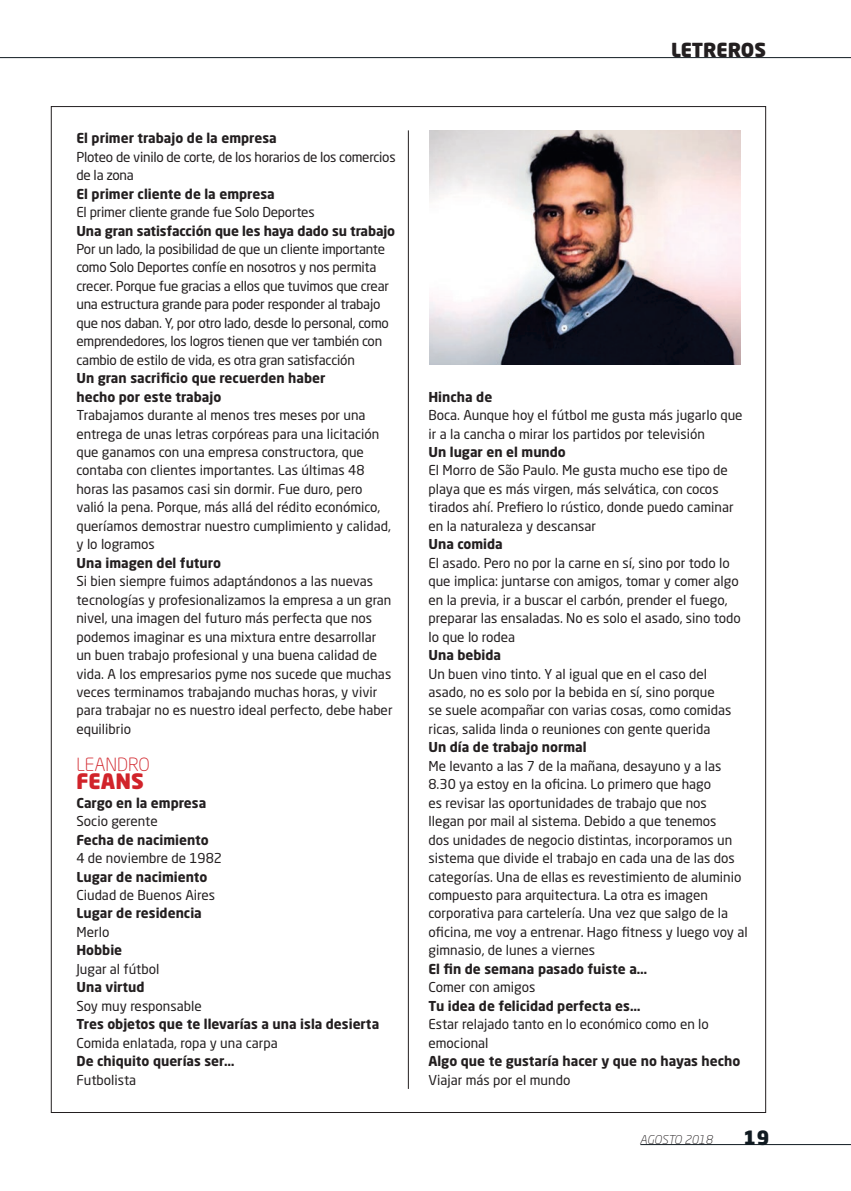
<style>
.page{position:relative;width:851px;height:1191px;background:#fff}
.page>*{position:absolute;margin:0;border:0;box-sizing:border-box;transform-origin:0 0}
.texto{font:900 21px "Neo Sans Std";color:#d1232a}
.t1{font:900 19.5px "Neo Sans Std";color:#101a21}
.t2{font:900 19.05px "Neo Sans Std";color:#231f20}
.texto-2{font:300 18px "Neo Sans Std";color:#d1232a}
.texto-3{font:13.5px/18.5px "Neo Sans Std";color:#231f20}
.texto-4{font:700 13.5px/18.5px "Neo Sans Std";color:#231f20}
.texto-5{font:13.5px/18.5px "Neo Sans Std";letter-spacing:-.02em;color:#231f20}
.t3{font:italic 300 12px "Neo Sans Std";color:#231f20}
</style>
<div class="page">
<hr style="left:0;top:57px;width:850px;height:1px;background:#101a21">
<hr style="left:640px;top:1144px;width:210px;height:1px;background:#101a21">
<img style="left:429px;top:130px;width:311px;height:235px">
<hr style="left:408px;top:130px;width:1px;height:959px;background:#231f20">
<p class="texto-4" style="left:76px;top:129px;width:202px">El primer trabajo de la empresa</p>
<p class="texto-5" style="left:76px;top:147px;width:320px">Ploteo de vinilo de corte, de los horarios de los comercios de la zona</p>
<p class="texto-4" style="left:76px;top:184px;width:200px">El primer cliente de la empresa</p>
<p class="texto-5" style="left:76px;top:203px;width:240px">El primer cliente grande fue Solo Deportes</p>
<p class="texto-4" style="left:76px;top:221px;width:320px">Una gran satisfacción que les haya dado su trabajo</p>
<p class="texto-5" style="left:76px;top:240px;width:314px">Por un lado, la posibilidad de que un cliente importante como Solo Deportes confíe en nosotros y nos permita crecer. Porque fue gracias a ellos que tuvimos que crear una estructura grande para poder responder al trabajo que nos daban. Y, por otro lado, desde lo personal, como emprendedores, los logros tienen que ver también con cambio de estilo de vida, es otra gran satisfacción</p>
<p class="texto-4" style="left:76px;top:368px;width:250px">Un gran sacrificio que recuerden haber hecho por este trabajo</p>
<p class="texto-3" style="left:76px;top:406px;width:316px">Trabajamos durante al menos tres meses por una entrega de unas letras corpóreas para una licitación que ganamos con una empresa constructora, que contaba con clientes importantes. Las últimas 48 horas las pasamos casi sin dormir. Fue duro, pero valió la pena. Porque, más allá del rédito económico, queríamos demostrar nuestro cumplimiento y calidad, y lo logramos</p>
<p class="texto-4" style="left:76px;top:553px;width:146px">Una imagen del futuro</p>
<p class="texto-3" style="left:76px;top:572px;width:317px">Si bien siempre fuimos adaptándonos a las nuevas tecnologías y profesionalizamos la empresa a un gran nivel, una imagen del futuro más perfecta que nos podemos imaginar es una mixtura entre desarrollar un buen trabajo profesional y una buena calidad de vida. A los empresarios pyme nos sucede que muchas veces terminamos trabajando muchas horas, y vivir para trabajar no es nuestro ideal perfecto, debe haber equilibrio</p>
<p class="texto-2" style="left:76px;top:753px;width:75px">LEANDRO</p>
<p class="texto" style="left:76px;top:767px;width:69px">FEANS</p>
<p class="texto-4" style="left:76px;top:793px;width:131px">Cargo en la empresa</p>
<p class="texto-3" style="left:76px;top:811px;width:83px">Socio gerente</p>
<p class="texto-4" style="left:76px;top:830px;width:134px">Fecha de nacimiento</p>
<p class="texto-3" style="left:76px;top:848px;width:147px">4 de noviembre de 1982</p>
<p class="texto-4" style="left:76px;top:867px;width:132px">Lugar de nacimiento</p>
<p class="texto-3" style="left:76px;top:885px;width:140px">Ciudad de Buenos Aires</p>
<p class="texto-4" style="left:76px;top:904px;width:127px">Lugar de residencia</p>
<p class="texto-3" style="left:76px;top:922px;width:34px">Merlo</p>
<p class="texto-4" style="left:76px;top:940px;width:47px">Hobbie</p>
<p class="texto-3" style="left:76px;top:959px;width:84px">Jugar al fútbol</p>
<p class="texto-4" style="left:76px;top:977px;width:70px">Una virtud</p>
<p class="texto-3" style="left:76px;top:996px;width:127px">Soy muy responsable</p>
<p class="texto-4" style="left:76px;top:1014px;width:304px">Tres objetos que te llevarías a una isla desierta</p>
<p class="texto-3" style="left:76px;top:1033px;width:203px">Comida enlatada, ropa y una carpa</p>
<p class="texto-4" style="left:76px;top:1051px;width:159px">De chiquito querías ser…</p>
<p class="texto-3" style="left:76px;top:1070px;width:61px">Futbolista</p>
<h3 class="t2" style="left:671px;top:38px;width:96px">LETREROS</h3>
<p class="texto-4" style="left:428px;top:387px;width:65px">Hincha de</p>
<p class="texto-3" style="left:428px;top:406px;width:315px">Boca. Aunque hoy el fútbol me gusta más jugarlo que ir a la cancha o mirar los partidos por televisión</p>
<p class="texto-4" style="left:428px;top:442px;width:139px">Un lugar en el mundo</p>
<p class="texto-3" style="left:428px;top:461px;width:306px">El Morro de São Paulo. Me gusta mucho ese tipo de playa que es más virgen, más selvática, con cocos tirados ahí. Prefiero lo rústico, donde puedo caminar en la naturaleza y descansar</p>
<p class="texto-4" style="left:428px;top:535px;width:76px">Una comida</p>
<p class="texto-3" style="left:428px;top:553px;width:314px">El asado. Pero no por la carne en sí, sino por todo lo que implica: juntarse con amigos, tomar y comer algo en la previa, ir a buscar el carbón, prender el fuego, preparar las ensaladas. No es solo el asado, sino todo lo que lo rodea</p>
<p class="texto-4" style="left:428px;top:645px;width:74px">Una bebida</p>
<p class="texto-3" style="left:428px;top:664px;width:304px">Un buen vino tinto. Y al igual que en el caso del asado, no es solo por la bebida en sí, sino porque se suele acompañar con varias cosas, como comidas ricas, salida linda o reuniones con gente querida</p>
<p class="texto-4" style="left:428px;top:737px;width:160px">Un día de trabajo normal</p>
<p class="texto-3" style="left:428px;top:756px;width:320px">Me levanto a las 7 de la mañana, desayuno y a las 8.30 ya estoy en la oficina. Lo primero que hago<br>es revisar las oportunidades de trabajo que nos<br>llegan por mail al sistema. Debido a que tenemos<br>dos unidades de negocio distintas, incorporamos un sistema que divide el trabajo en cada una de las dos categorías. Una de ellas es revestimiento de aluminio compuesto para arquitectura. La otra es imagen corporativa para cartelería. Una vez que salgo de la oficina, me voy a entrenar. Hago fitness y luego voy al gimnasio, de lunes a viernes</p>
<p class="texto-4" style="left:428px;top:959px;width:220px">El fin de semana pasado fuiste a…</p>
<p class="texto-3" style="left:428px;top:978px;width:108px">Comer con amigos</p>
<p class="texto-4" style="left:428px;top:996px;width:213px">Tu idea de felicidad perfecta es…</p>
<p class="texto-3" style="left:428px;top:1014px;width:282px">Estar relajado tanto en lo económico como en lo emocional</p>
<p class="texto-4" style="left:428px;top:1051px;width:313px">Algo que te gustaría hacer y que no hayas hecho</p>
<p class="texto-3" style="left:428px;top:1070px;width:143px">Viajar más por el mundo</p>
<p class="t3" style="left:639px;top:1133px;width:74px">AGOSTO 2018</p>
<p class="t1" style="left:743px;top:1124px;width:27px">19</p>
</div>
